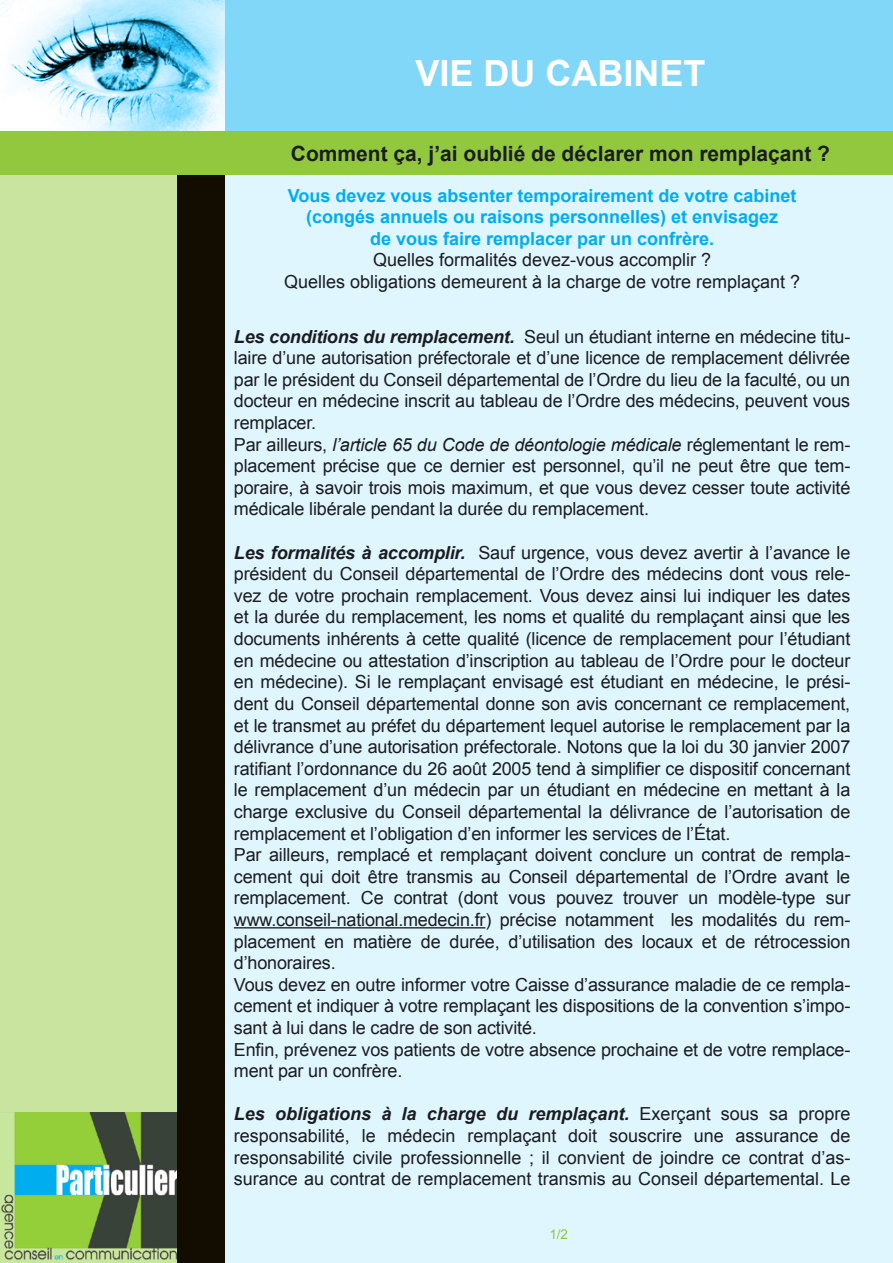
<style>
.page{position:relative;width:893px;height:1263px;background:#fff}
.page>*{position:absolute;margin:0;border:0;box-sizing:border-box;transform-origin:0 0}
.t1{font:700 36px "Arial";color:#fff}
.t2{font:700 21px "Arial";color:#1b1c20}
.t3{font:18px/21.6px "Arial";letter-spacing:-.01em;color:#1b1c20}
.t4{font:700 18px/21.6px "Arial";color:#00aeef;text-align:center}
.t5{font:13.5px "Arial";color:#92c83e}
.s1{font-weight:700;font-style:italic}
.s2{font-style:italic}
</style>
<div class="page">
<div style="left:216px;top:160px;width:677px;height:1103px;background:#e0f6ff"></div>
<div style="left:0;top:0;width:224px;height:1263px;background:#c9e49f"></div>
<div style="left:218px;top:0;width:675px;height:152px;background:#80d7f7"></div>
<img style="left:0;top:0;width:225px;height:132px">
<img style="left:1px;top:1113px;width:176px;height:147px">
<div style="left:177px;top:172px;width:47px;height:1091px;background:#130c00"></div>
<div style="left:0;top:132px;width:224px;height:43px;background:#92c83e"></div>
<div style="left:218px;top:132px;width:675px;height:43px;background:#92c83e"></div>
<hr style="left:234px;top:927px;width:251px;height:1px;background:#1b1c20">
<h1 class="t1" style="left:415px;top:49px;width:292px">VIE DU CABINET</h1>
<p class="t2" style="left:291px;top:140px;width:541px">Comment ça, j’ai oublié de déclarer mon remplaçant ?</p>
<p class="t4" style="left:288px;top:185px;width:510px">Vous devez vous absenter temporairement de votre cabinet (congés annuels ou raisons personnelles) et envisagez<br>de vous faire remplacer par un confrère.</p>
<p class="t3" style="left:284px;top:249px;width:518px;text-align:center">Quelles formalités devez-vous accomplir ?<br>Quelles obligations demeurent à la charge de votre remplaçant ?</p>
<p class="t3" style="left:234px;top:326px;width:618px"><span class="s1">Les conditions du remplacement.</span> Seul un étudiant interne en médecine titu&shy;laire d’une autorisation préfectorale et d’une licence de remplacement délivrée par le président du Conseil départemental de l’Ordre du lieu de la faculté, ou un docteur en médecine inscrit au tableau de l’Ordre des médecins, peuvent vous remplacer.<br>Par ailleurs, <span class="s2">l’article 65 du Code de déontologie médicale</span> réglementant le rem&shy;placement précise que ce dernier est personnel, qu’il ne peut être que tem&shy;poraire, à savoir trois mois maximum, et que vous devez cesser toute activité médicale libérale pendant la durée du remplacement.</p>
<p class="t3" style="left:234px;top:542px;width:618px"><span class="s1">Les formalités à accomplir.</span> Sauf urgence, vous devez avertir à l’avance le président du Conseil départemental de l’Ordre des médecins dont vous rele&shy;vez de votre prochain remplacement. Vous devez ainsi lui indiquer les dates et la durée du remplacement, les noms et qualité du remplaçant ainsi que les documents inhérents à cette qualité (licence de remplacement pour l’étudiant en médecine ou attestation d’inscription au tableau de l’Ordre pour le docteur en médecine). Si le remplaçant envisagé est étudiant en médecine, le prési&shy;dent du Conseil départemental donne son avis concernant ce remplacement, et le transmet au préfet du département lequel autorise le remplacement par la délivrance d’une autorisation préfectorale. Notons que la loi du 30 janvier 2007 ratifiant l’ordonnance du 26 août 2005 tend à simplifier ce dispositif concernant le remplacement d’un médecin par un étudiant en médecine en mettant à la charge exclusive du Conseil départemental la délivrance de l’autorisation de remplacement et l’obligation d’en informer les services de l’État.<br>Par ailleurs, remplacé et remplaçant doivent conclure un contrat de rempla&shy;cement qui doit être transmis au Conseil départemental de l’Ordre avant le remplacement. Ce contrat (dont vous pouvez trouver un modèle-type sur www.conseil-national.medecin.fr) précise notamment les modalités du rem&shy;placement en matière de durée, d’utilisation des locaux et de rétrocession d’honoraires.<br>Vous devez en outre informer votre Caisse d’assurance maladie de ce rempla&shy;cement et indiquer à votre remplaçant les dispositions de la convention s’impo&shy;sant à lui dans le cadre de son activité.<br>Enfin, prévenez vos patients de votre absence prochaine et de votre remplace&shy;ment par un confrère.</p>
<p class="t3" style="left:234px;top:1103px;width:618px;text-align:justify"><span class="s1">Les obligations à la charge du remplaçant.</span> Exerçant sous sa propre responsabilité, le médecin remplaçant doit souscrire une assurance de responsabilité civile professionnelle ; il convient de joindre ce contrat d’as&shy;surance au contrat de remplacement transmis au Conseil départemental. Le</p>
<p class="t5" style="left:549px;top:1225px;width:20px">1/2</p>
</div>
